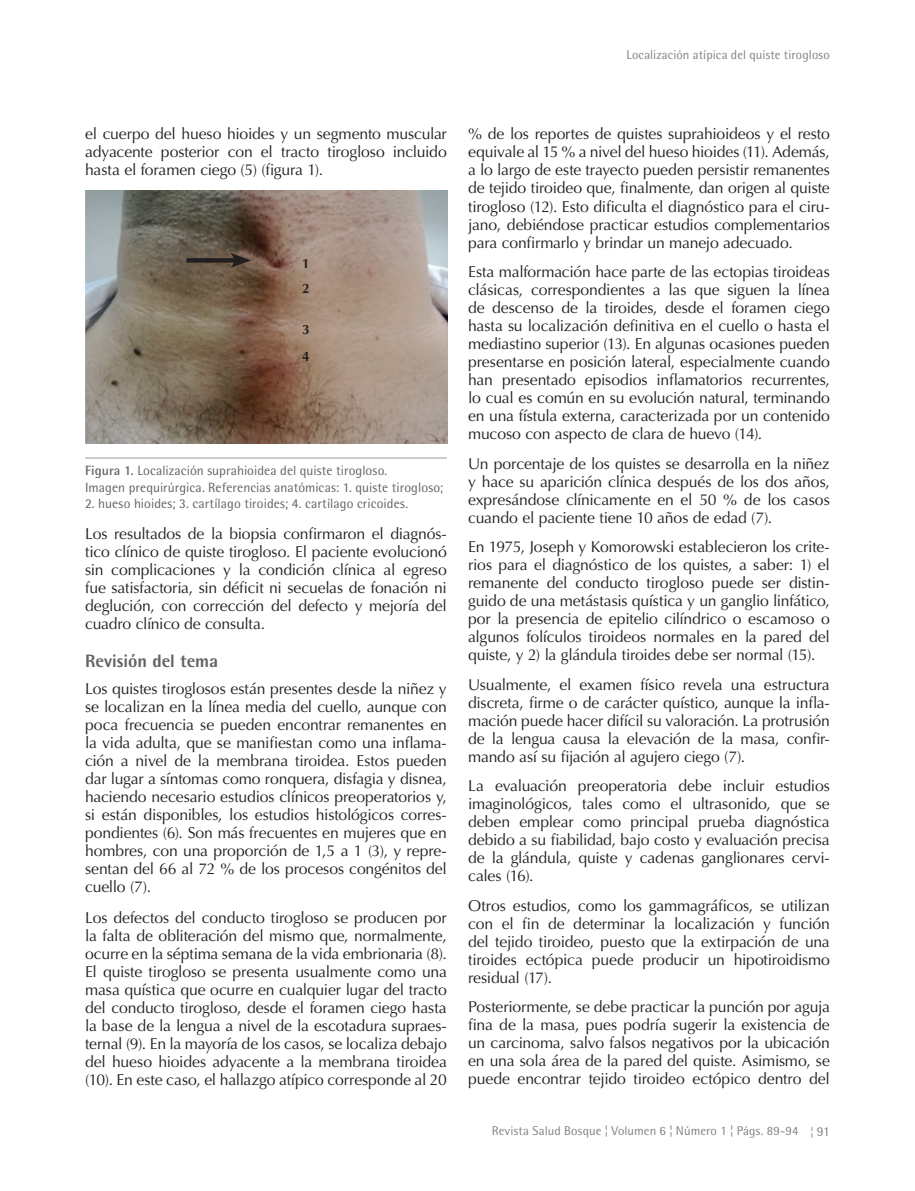
<style>
.page{position:relative;width:915px;height:1191px;background:#fff}
.page>*{position:absolute;margin:0;border:0;box-sizing:border-box;transform-origin:0 0}
.subtitulos{font:800 18px "Rotis Semi Sans Std";letter-spacing:-.005em;color:#636366}
.texto_corrido{font:15.75px/18px "Optima LT Std";letter-spacing:-.01em;color:#231f20;text-align:justify}
.pie_de_foto{font:13.5px/16.2px "Rotis Semi Sans Std";letter-spacing:.005em;color:#636366}
.graficos{font:700 13.5px "Optima LT Std";color:#231f20}
.folio{font:13.5px "Rotis Semi Sans Std";color:#808285}
.folio-2{font:12.75px "Rotis Semi Sans Std";letter-spacing:.01em;color:#808285}
.cornisa{font:12.75px "Rotis Semi Sans Std";letter-spacing:.005em;color:#808285}
.s1{font-weight:700}
.s2{font-size:12px}
</style>
<div class="page">
<hr style="left:85px;top:457px;width:361px;height:1px;background:#939598">
<img style="left:85px;top:190px;width:362px;height:253px">
<div style="left:186px;top:258px;width:52px;height:5px;background:#231f20"></div>
<svg style="left:230px;top:253px;width:21px;height:15px"></svg>
<p class="cornisa" style="left:626px;top:47px;width:205px">Localización atípica del quiste tirogloso</p>
<p class="texto_corrido" style="left:85px;top:125px;width:363px">el cuerpo del hueso hioides y un segmento muscular adyacente posterior con el tracto tirogloso incluido hasta el foramen ciego (5) (figura 1).</p>
<p class="texto_corrido" style="left:468px;top:125px;width:363px">% de los reportes de quistes suprahioideos y el resto equivale al 15 % a nivel del hueso hioides (11). Además, a lo largo de este trayecto pueden persistir remanentes de tejido tiroideo que, finalmente, dan origen al quiste tirogloso (12). Esto dificulta el diagnóstico para el ciru&shy;jano, debiéndose practicar estudios complementarios para confirmarlo y brindar un manejo adecuado.</p>
<p class="texto_corrido" style="left:468px;top:263px;width:363px">Esta malformación hace parte de las ectopias tiroideas clásicas, correspondientes a las que siguen la línea de descenso de la tiroides, desde el foramen ciego hasta su localización definitiva en el cuello o hasta el mediastino superior (13). En algunas ocasiones pueden presentarse en posición lateral, especialmente cuando han presentado episodios inflamatorios recurrentes, lo cual es común en su evolución natural, terminando en una fístula externa, caracterizada por un contenido mucoso con aspecto de clara de huevo (14).</p>
<p class="texto_corrido" style="left:468px;top:454px;width:363px">Un porcentaje de los quistes se desarrolla en la niñez y hace su aparición clínica después de los dos años, expresándose clínicamente en el 50 % de los casos cuando el paciente tiene 10 años de edad (7).</p>
<p class="texto_corrido" style="left:468px;top:538px;width:363px">En 1975, Joseph y Komorowski establecieron los crite&shy;rios para el diagnóstico de los quistes, a saber: 1) el remanente del conducto tirogloso puede ser distin&shy;guido de una metástasis quística y un ganglio linfático, por la presencia de epitelio cilíndrico o escamoso o algunos folículos tiroideos normales en la pared del quiste, y 2) la glándula tiroides debe ser normal (15).</p>
<p class="texto_corrido" style="left:468px;top:675px;width:363px">Usualmente, el examen físico revela una estructura discreta, firme o de carácter quístico, aunque la infla&shy;mación puede hacer difícil su valoración. La protrusión de la lengua causa la elevación de la masa, confir&shy;mando así su fijación al agujero ciego (7).</p>
<p class="texto_corrido" style="left:468px;top:777px;width:363px">La evaluación preoperatoria debe incluir estudios imaginológicos, tales como el ultrasonido, que se deben emplear como principal prueba diagnóstica debido a su fiabilidad, bajo costo y evaluación precisa de la glándula, quiste y cadenas ganglionares cervi&shy;cales (16).</p>
<p class="texto_corrido" style="left:468px;top:896px;width:363px">Otros estudios, como los gammagráficos, se utilizan con el fin de determinar la localización y función del tejido tiroideo, puesto que la extirpación de una tiroides ectópica puede producir un hipotiroidismo residual (17).</p>
<p class="texto_corrido" style="left:468px;top:998px;width:363px">Posteriormente, se debe practicar la punción por aguja fina de la masa, pues podría sugerir la existencia de un carcinoma, salvo falsos negativos por la ubicación en una sola área de la pared del quiste. Asimismo, se puede encontrar tejido tiroideo ectópico dentro del</p>
<p class="graficos" style="left:302px;top:255px;width:9px">1</p>
<p class="graficos" style="left:302px;top:280px;width:9px">2</p>
<p class="graficos" style="left:302px;top:321px;width:9px">3</p>
<p class="graficos" style="left:302px;top:348px;width:9px">4</p>
<p class="pie_de_foto" style="left:85px;top:462px;width:359px"><span class="s1">Figura 1.</span> Localización suprahioidea del quiste tirogloso.<br>Imagen prequirúrgica. Referencias anatómicas: 1. quiste tirogloso;</p>
<p class="pie_de_foto" style="left:85px;top:495px;width:324px">2. hueso hioides; 3. cartílago tiroides; 4. cartílago cricoides.</p>
<p class="texto_corrido" style="left:85px;top:524px;width:363px">Los resultados de la biopsia confirmaron el diagnós&shy;tico clínico de quiste tirogloso. El paciente evolucionó sin complicaciones y la condición clínica al egreso fue satisfactoria, sin déficit ni secuelas de fonación ni deglución, con corrección del defecto y mejoría del cuadro clínico de consulta.</p>
<p class="subtitulos" style="left:85px;top:649px;width:134px">Revisión del tema</p>
<p class="texto_corrido" style="left:85px;top:679px;width:363px">Los quistes tiroglosos están presentes desde la niñez y se localizan en la línea media del cuello, aunque con poca frecuencia se pueden encontrar remanentes en la vida adulta, que se manifiestan como una inflama&shy;ción a nivel de la membrana tiroidea. Estos pueden dar lugar a síntomas como ronquera, disfagia y disnea, haciendo necesario estudios clínicos preoperatorios y, si están disponibles, los estudios histológicos corres&shy;pondientes (6). Son más frecuentes en mujeres que en hombres, con una proporción de 1,5 a 1 (3), y repre&shy;sentan del 66 al 72 % de los procesos congénitos del cuello (7).</p>
<p class="texto_corrido" style="left:85px;top:908px;width:363px">Los defectos del conducto tirogloso se producen por la falta de obliteración del mismo que, normalmente, ocurre en la séptima semana de la vida embrionaria (8).<br>El quiste tirogloso se presenta usualmente como una masa quística que ocurre en cualquier lugar del tracto del conducto tirogloso, desde el foramen ciego hasta la base de la lengua a nivel de la escotadura supraes&shy;ternal (9). En la mayoría de los casos, se localiza debajo del hueso hioides adyacente a la membrana tiroidea (10). En este caso, el hallazgo atípico corresponde al 20</p>
<p class="folio-2" style="left:491px;top:1123px;width:308px">Revista Salud Bosque ¦ Volumen 6 ¦ Número 1 ¦ Págs. 89-94</p>
<p class="folio" style="left:810px;top:1123px;width:21px"><span class="s2">¦</span> 91</p>
</div>
